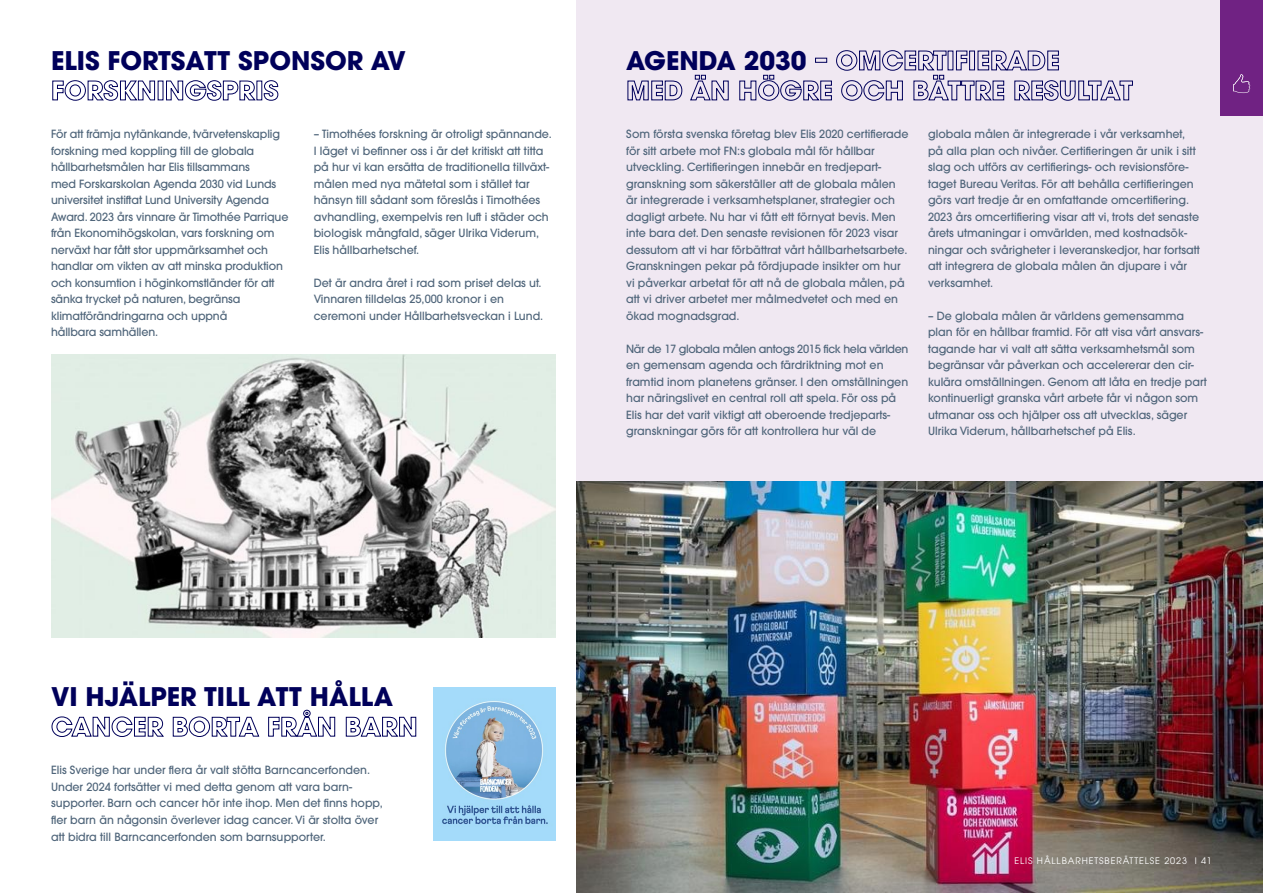
<style>
.page{position:relative;width:1263px;height:893px;background:#fff}
.page>*{position:absolute;margin:0;border:0;box-sizing:border-box;transform-origin:0 0}
.ELIS_HR23___Huvudrubrik_hel{font:700 25.5px/30px "ITC Avant Garde Pro";color:#00005a}
.ELIS_HR23___Brödtext{font:700 25.5px/30px "ITC Avant Garde Pro";color:#00005a}
.ELIS_HR23___Brödtext-2{font:500 11.25px/16.5px "ITC Avant Garde Pro";color:#4f657a}
.t1{font:9px "ITC Avant Garde Pro";letter-spacing:.1em;color:#fff}
</style>
<div class="page">
<div style="left:576px;top:0;width:687px;height:893px;background:#f0e8f2"></div>
<img style="left:51px;top:355px;width:504px;height:283px">
<img style="left:433px;top:688px;width:122px;height:152px">
<img style="left:576px;top:482px;width:687px;height:411px">
<div style="left:1220px;top:0;width:43px;height:116px;background:#702283"></div>
<svg style="left:1233px;top:74px;width:18px;height:19px"></svg>
<p class="ELIS_HR23___Brödtext" style="left:51px;top:45px;width:356px">ELIS FORTSATT SPONSOR AV<br>FORSKNINGSPRIS</p>
<p class="ELIS_HR23___Brödtext-2" style="left:51px;top:126px;width:239px">För att främja nytänkande, tvärvetenskaplig forskning med koppling till de globala hållbarhetsmålen har Elis tillsammans<br>med Forskarskolan Agenda 2030 vid Lunds universitet instiftat Lund University Agenda Award. 2023 års vinnare är Timothée Parrique från Ekonomihögskolan, vars forskning om nerväxt har fått stor uppmärksamhet och handlar om vikten av att minska produktion och konsumtion i höginkomstländer för att sänka trycket på naturen, begränsa klimatförändringarna och uppnå<br>hållbara samhällen.</p>
<p class="ELIS_HR23___Brödtext-2" style="left:314px;top:126px;width:240px">– Timothées forskning är otroligt spännande.<br>I läget vi befinner oss i är det kritiskt att titta på hur vi kan ersätta de traditionella tillväxt&shy;målen med nya mätetal som i stället tar hänsyn till sådant som föreslås i Timothées avhandling, exempelvis ren luft i städer och biologisk mångfald, säger Ulrika Viderum, Elis hållbarhetschef.</p>
<p class="ELIS_HR23___Brödtext-2" style="left:314px;top:274px;width:231px">Det är andra året i rad som priset delas ut.<br>Vinnaren tilldelas 25,000 kronor i en ceremoni under Hållbarhetsveckan i Lund.</p>
<p class="ELIS_HR23___Huvudrubrik_hel" style="left:626px;top:45px;width:508px">AGENDA 2030 – OMCERTIFIERADE<br>MED ÄN HÖGRE OCH BÄTTRE RESULTAT</p>
<p class="ELIS_HR23___Brödtext-2" style="left:626px;top:126px;width:284px">Som första svenska företag blev Elis 2020 certifierade för sitt arbete mot FN:s globala mål för hållbar utveckling. Certifieringen innebär en tredjepart&shy;granskning som säkerställer att de globala målen är integrerade i verksamhetsplaner, strategier och dagligt arbete. Nu har vi fått ett förnyat bevis. Men inte bara det. Den senaste revisionen för 2023 visar dessutom att vi har förbättrat vårt hållbarhetsarbete.<br>Granskningen pekar på fördjupade insikter om hur vi påverkar arbetat för att nå de globala målen, på att vi driver arbetet mer målmedvetet och med en ökad mognadsgrad.</p>
<p class="ELIS_HR23___Brödtext-2" style="left:626px;top:340px;width:284px">När de 17 globala målen antogs 2015 fick hela världen en gemensam agenda och färdriktning mot en framtid inom planetens gränser. I den omställningen har näringslivet en central roll att spela. För oss på Elis har det varit viktigt att oberoende tredjeparts&shy;granskningar görs för att kontrollera hur väl de</p>
<p class="ELIS_HR23___Brödtext-2" style="left:928px;top:126px;width:273px">globala målen är integrerade i vår verksamhet, på alla plan och nivåer. Certifieringen är unik i sitt slag och utförs av certifierings- och revisionsföre&shy;taget Bureau Veritas. För att behålla certifieringen görs vart tredje år en omfattande omcertifiering.<br>2023 års omcertifiering visar att vi, trots det senaste årets utmaningar i omvärlden, med kostnadsök&shy;ningar och svårigheter i leveranskedjor, har fortsatt att integrera de globala målen än djupare i vår verksamhet.</p>
<p class="ELIS_HR23___Brödtext-2" style="left:928px;top:307px;width:280px">– De globala målen är världens gemensamma plan för en hållbar framtid. För att visa vårt ansvars&shy;tagande har vi valt att sätta verksamhetsmål som begränsar vår påverkan och accelererar den cir&shy;kulära omställningen. Genom att låta en tredje part kontinuerligt granska vårt arbete får vi någon som utmanar oss och hjälper oss att utvecklas, säger Ulrika Viderum, hållbarhetschef på Elis.</p>
<p class="ELIS_HR23___Huvudrubrik_hel" style="left:51px;top:681px;width:368px">VI HJÄLPER TILL ATT HÅLLA<br>CANCER BORTA FRÅN BARN</p>
<p class="ELIS_HR23___Brödtext-2" style="left:51px;top:762px;width:333px">Elis Sverige har under flera år valt stötta Barncancerfonden.<br>Under 2024 fortsätter vi med detta genom att vara barn&shy;supporter. Barn och cancer hör inte ihop. Men det finns hopp, fler barn än någonsin överlever idag cancer. Vi är stolta över att bidra till Barncancerfonden som barnsupporter.</p>
<p class="t1" style="left:1014px;top:855px;width:199px">ELIS HÅLLBARHETSBERÄTTELSE 2023 I 41</p>
</div>
